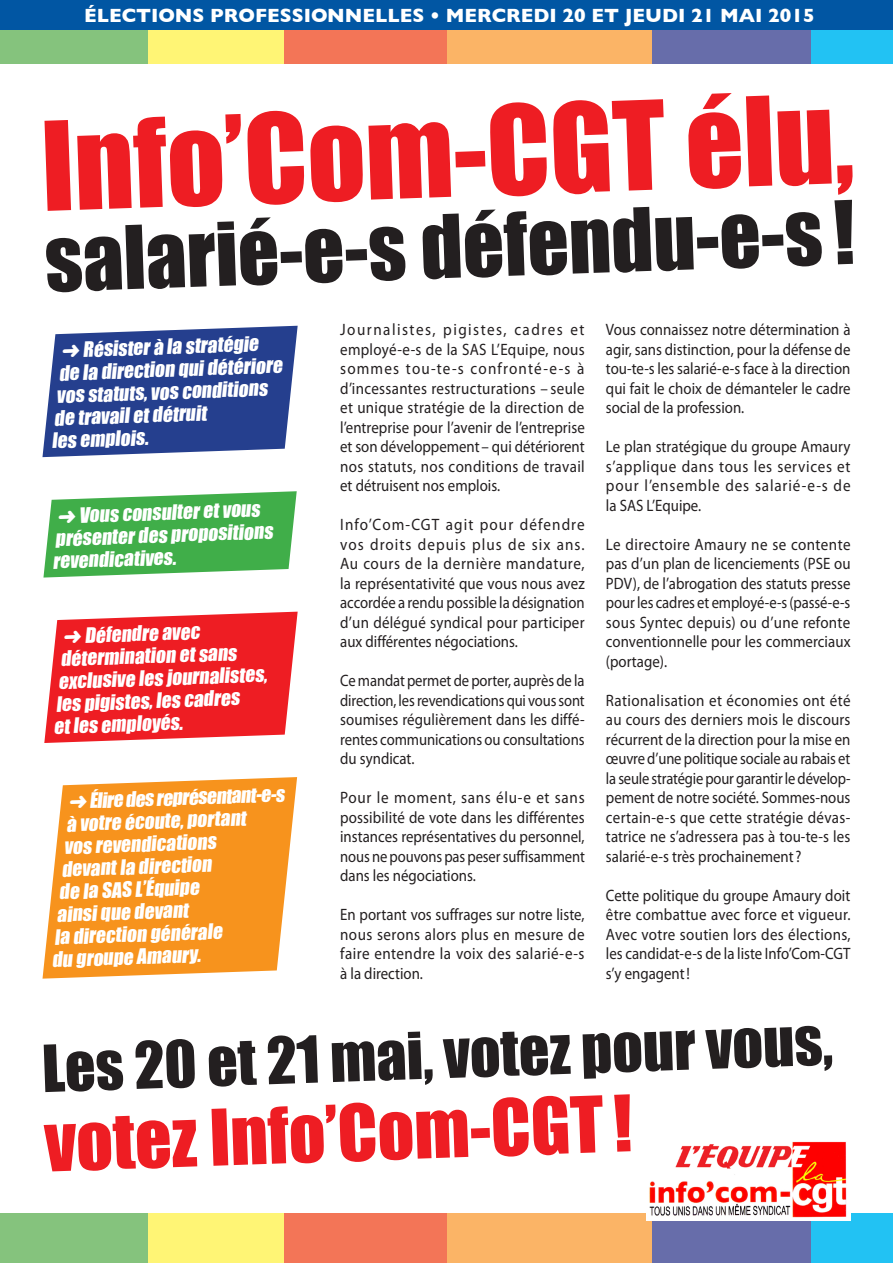
<style>
.page{position:relative;width:893px;height:1263px;background:#fff}
.page>*{position:absolute;margin:0;border:0;box-sizing:border-box;transform-origin:0 0}
.t1{font:114px "Impact";color:#ee1d23}
.t2{font:81px "Impact";color:#231f20}
.t3{font:72px "Impact";color:#ee1d23}
.t4{font:60px "Impact";color:#231f20}
.t5{font:19.5px/22.5px "Impact";color:#fff}
.t6{font:700 19.5px "Gill Sans";color:#fff}
.t7{font:16.5px/19.5px "Myriad Pro";color:#231f20;text-align:justify;scale:.92 1}
.t8{font:16.5px/19.5px "Myriad Pro";color:#231f20;text-align:justify;scale:.9 1}
.t9{font:16.5px/19.5px "Myriad Pro";color:#231f20;text-align:justify;scale:.91 1}
.t10{font:16.5px/19.5px "Myriad Pro";color:#231f20;text-align:justify;scale:.89 1}
</style>
<div class="page">
<div style="left:147px;top:30px;width:148px;height:34px;background:#fff575"></div>
<div style="left:0;top:30px;width:148px;height:34px;background:#85c37d"></div>
<div style="left:434px;top:30px;width:227px;height:34px;background:#fbb466"></div>
<div style="left:653px;top:30px;width:162px;height:34px;background:#676daa"></div>
<div style="left:812px;top:30px;width:81px;height:34px;background:#22c2f3"></div>
<div style="left:284px;top:30px;width:162px;height:34px;background:#f37557"></div>
<div style="left:0;top:0;width:893px;height:30px;background:#0156a3"></div>
<div style="left:147px;top:1213px;width:148px;height:50px;background:#fff575"></div>
<div style="left:0;top:1213px;width:148px;height:50px;background:#85c37d"></div>
<div style="left:434px;top:1213px;width:227px;height:50px;background:#fbb466"></div>
<div style="left:653px;top:1213px;width:162px;height:50px;background:#676daa"></div>
<div style="left:812px;top:1213px;width:81px;height:50px;background:#22c2f3"></div>
<div style="left:284px;top:1213px;width:162px;height:50px;background:#f37557"></div>
<div style="left:646px;top:1138px;width:204px;height:82px;background:#fff"></div>
<img style="left:649px;top:1142px;width:198px;height:75px">
<svg style="left:42px;top:326px;width:256px;height:131px;background:#3e559b"></svg>
<svg style="left:43px;top:491px;width:254px;height:86px;background:#58b860"></svg>
<svg style="left:44px;top:612px;width:254px;height:131px;background:#ef363c"></svg>
<svg style="left:43px;top:777px;width:254px;height:202px;background:#f79f38"></svg>
<p class="t6" style="left:84px;top:0;width:732px">ÉLECTIONS PROFESSIONNELLES • MERCREDI 20 ET JEUDI 21 MAI 2015</p>
<p class="t1" style="left:38px;top:78px;width:814px;rotate:-2deg">Info’Com-CGT élu,</p>
<p class="t2" style="left:43px;top:197px;width:812px;rotate:-2deg">salarié-e-s défendu-e-s !</p>
<p class="t5" style="left:61px;top:338px;width:199px;rotate:-2deg">➜ Résister à la stratégie</p>
<p class="t5" style="left:58px;top:361px;width:225px;rotate:-2deg">de la direction qui détériore</p>
<p class="t5" style="left:56px;top:384px;width:213px;rotate:-2deg">vos statuts, vos conditions</p>
<p class="t5" style="left:54px;top:406px;width:154px;rotate:-2deg">de travail et détruit</p>
<p class="t5" style="left:51px;top:429px;width:98px;rotate:-2deg">les emplois.</p>
<p class="t5" style="left:51px;top:504px;width:222px;text-indent:6px;rotate:-2deg">➜ Vous consulter et vous présenter des propositions revendicatives.</p>
<p class="t5" style="left:63px;top:624px;width:138px;rotate:-2deg">➜ Défendre avec</p>
<p class="t5" style="left:60px;top:647px;width:178px;rotate:-2deg">détermination et sans</p>
<p class="t5" style="left:58px;top:669px;width:210px;rotate:-2deg">exclusive les journalistes,</p>
<p class="t5" style="left:55px;top:692px;width:185px;rotate:-2deg">les pigistes, les cadres</p>
<p class="t5" style="left:53px;top:715px;width:131px;rotate:-2deg">et les employés.</p>
<p class="t5" style="left:68px;top:789px;width:218px;rotate:-2deg">➜ Élire des représentant-e-s</p>
<p class="t5" style="left:66px;top:812px;width:181px;rotate:-2deg">à votre écoute, portant</p>
<p class="t5" style="left:63px;top:835px;width:154px;rotate:-2deg">vos revendications</p>
<p class="t5" style="left:61px;top:857px;width:152px;rotate:-2deg">devant la direction</p>
<p class="t5" style="left:59px;top:880px;width:142px;rotate:-2deg">de la SAS L’Équipe</p>
<p class="t5" style="left:56px;top:902px;width:133px;rotate:-2deg">ainsi que devant</p>
<p class="t5" style="left:54px;top:925px;width:169px;rotate:-2deg">la direction générale</p>
<p class="t5" style="left:52px;top:948px;width:150px;rotate:-2deg">du groupe Amaury.</p>
<p class="t7" style="left:340px;top:319px;width:267px">Journalistes, pigistes, cadres et employé-e-s de la SAS L’Equipe, nous sommes tou-te-s confronté-e-s à d’incessantes restructurations – seule et unique stratégie de la direction de l’entreprise pour l’avenir de l’entreprise et son développement– qui détériorent nos statuts, nos conditions de travail et détruisent nos emplois.</p>
<p class="t7" style="left:340px;top:514px;width:267px">Info’Com-CGT agit pour défendre vos droits depuis plus de six ans.<br>Au cours de la dernière mandature, la représentativité que vous nous avez accordée a rendu possible la désignation d’un délégué syndical pour participer aux différentes négociations.</p>
<p class="t10" style="left:340px;top:670px;width:276px">Ce mandat permet de porter, auprès de la direction, les revendications qui vous sont soumises régulièrement dans les diffé&shy;rentes communications ou consultations du syndicat.</p>
<p class="t7" style="left:340px;top:787px;width:267px">Pour le moment, sans élu-e et sans possibilité de vote dans les différentes instances représentatives du personnel, nous ne pouvons pas peser suffisamment dans les négociations.</p>
<p class="t8" style="left:340px;top:904px;width:273px">En portant vos suffrages sur notre liste, nous serons alors plus en mesure de faire entendre la voix des salarié-e-s à la direction.</p>
<p class="t8" style="left:606px;top:319px;width:273px">Vous connaissez notre détermination à agir, sans distinction, pour la défense de tou-te-s les salarié-e-s face à la direction qui fait le choix de démanteler le cadre social de la profession.</p>
<p class="t8" style="left:606px;top:436px;width:273px">Le plan stratégique du groupe Amaury s’applique dans tous les services et pour l’ensemble des salarié-e-s de la SAS L’Equipe.</p>
<p class="t9" style="left:606px;top:534px;width:270px">Le directoire Amaury ne se contente pas d’un plan de licenciements (PSE ou PDV), de l’abrogation des statuts presse pour les cadres et employé-e-s (passé-e-s sous Syntec depuis) ou d’une refonte conventionnelle pour les commerciaux (portage).</p>
<p class="t9" style="left:606px;top:690px;width:270px">Rationalisation et économies ont été au cours des derniers mois le discours récurrent de la direction pour la mise en œuvre d’une politique sociale au rabais et la seule stratégie pour garantir le dévelop&shy;pement de notre société. Sommes-nous certain-e-s que cette stratégie dévas&shy;tatrice ne s’adressera pas à tou-te-s les salarié-e-s très prochainement ?</p>
<p class="t8" style="left:606px;top:885px;width:273px">Cette politique du groupe Amaury doit être combattue avec force et vigueur.<br>Avec votre soutien lors des élections, les candidat-e-s de la liste Info’Com-CGT s’y engagent!</p>
<p class="t4" style="left:40px;top:1022px;width:792px;rotate:-2deg">Les 20 et 21 mai, votez pour vous,</p>
<p class="t3" style="left:43px;top:1087px;width:589px;rotate:-2deg">votez Info’Com-CGT !</p>
</div>
